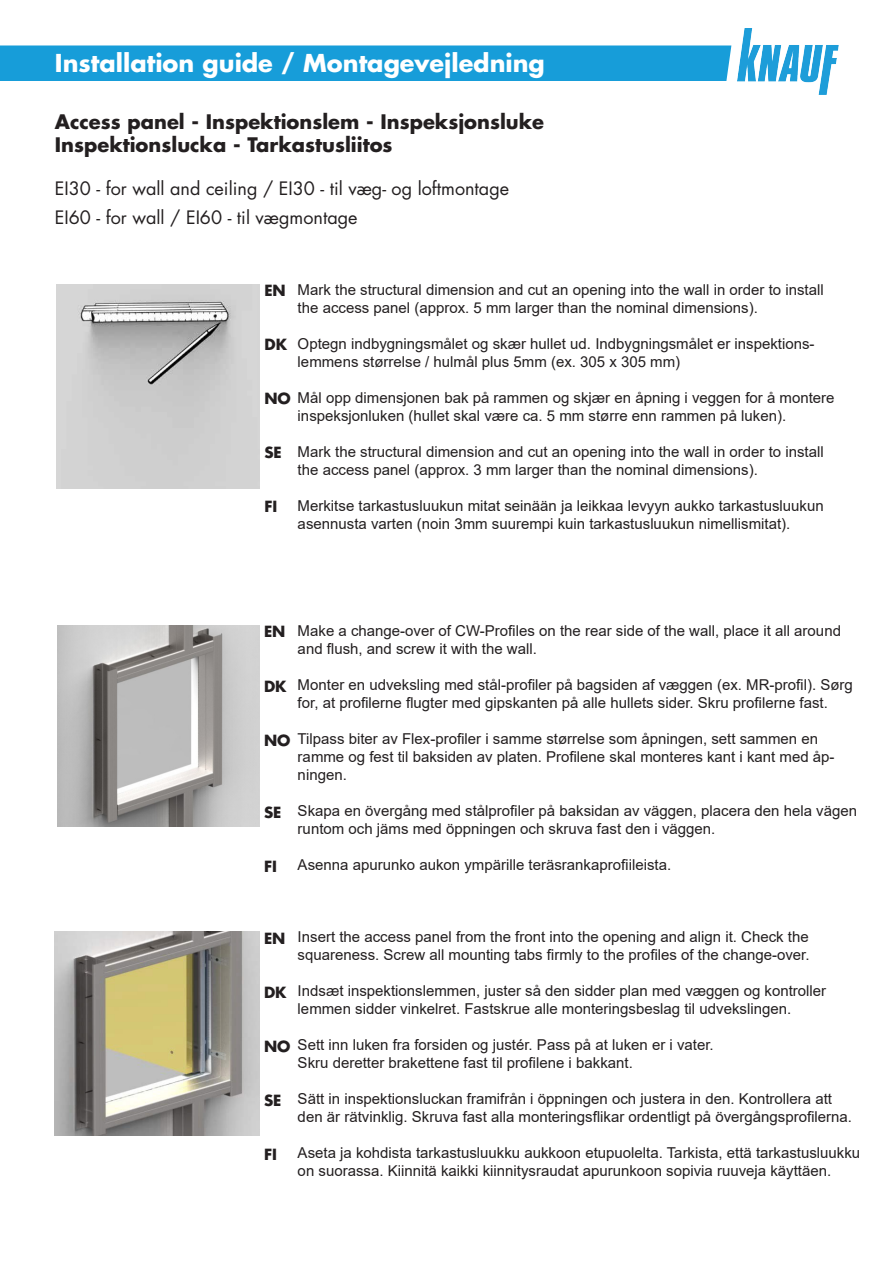
<style>
.page{position:relative;width:893px;height:1263px;background:#fff}
.page>*{position:absolute;margin:0;border:0;box-sizing:border-box;transform-origin:0 0}
.t1{font:700 24px "Futura Std";color:#fff}
.t2{font:700 19.5px "Futura Std";color:#231f20}
.t3{font:18px "Futura Std";color:#231f20}
.t4{font:15px/18px "Arial";color:#231f20}
.t5{font:700 15px "Futura Std";color:#231f20}
.s1{font-family:"Futura Std";font-weight:700}
</style>
<div class="page">
<div style="left:0;top:45px;width:731px;height:36px;background:#179dd9"></div>
<img style="left:737px;top:29px;width:102px;height:66px">
<img style="left:56px;top:285px;width:204px;height:203px">
<img style="left:58px;top:625px;width:201px;height:201px">
<img style="left:55px;top:931px;width:205px;height:205px">
<p class="t1" style="left:55px;top:47px;width:491px">Installation guide / Montagevejledning</p>
<p class="t2" style="left:55px;top:108px;width:491px">Access panel - Inspektionslem - Inspeksjonsluke</p>
<p class="t2" style="left:55px;top:132px;width:339px">Inspektionslucka - Tarkastusliitos</p>
<p class="t3" style="left:55px;top:177px;width:456px">EI30 - for wall and ceiling / EI30 - til væg- og loftmontage</p>
<p class="t3" style="left:55px;top:206px;width:304px">EI60 - for wall / EI60 - til vægmontage</p>
<p class="t4" style="left:298px;top:280px;width:528px">Mark the structural dimension and cut an opening into the wall in order to install the access panel (approx. 5 mm larger than the nominal dimensions).</p>
<p class="t4" style="left:298px;top:334px;width:518px">Optegn indbygningsmålet og skær hullet ud. Indbygningsmålet er inspektions-</p>
<p class="t4" style="left:298px;top:352px;width:384px">lemmens størrelse / hulmål plus 5mm (ex. 305 x 305 mm)</p>
<p class="t4" style="left:264px;top:388px;width:572px"><span class="s1">NO</span> Mål opp dimensjonen bak på rammen og skjær en åpning i veggen for å montere</p>
<p class="t4" style="left:298px;top:406px;width:490px">inspeksjonluken (hullet skal være ca. 5 mm større enn rammen på luken).</p>
<p class="t4" style="left:298px;top:442px;width:528px">Mark the structural dimension and cut an opening into the wall in order to install the access panel (approx. 3 mm larger than the nominal dimensions).</p>
<p class="t4" style="left:298px;top:496px;width:528px">Merkitse tarkastusluukun mitat seinään ja leikkaa levyyn aukko tarkastusluukun asennusta varten (noin 3mm suurempi kuin tarkastusluukun nimellismitat).</p>
<p class="t5" style="left:264px;top:281px;width:23px">EN</p>
<p class="t5" style="left:264px;top:335px;width:24px">DK</p>
<p class="t5" style="left:264px;top:443px;width:19px">SE</p>
<p class="t5" style="left:264px;top:497px;width:14px">FI</p>
<p class="t4" style="left:298px;top:622px;width:545px">Make a change-over of CW-Profiles on the rear side of the wall, place it all around and flush, and screw it with the wall.</p>
<p class="t4" style="left:298px;top:676px;width:557px">Monter en udveksling med stål-profiler på bagsiden af væggen (ex. MR-profil). Sørg for, at profilerne flugter med gipskanten på alle hullets sider. Skru profilerne fast.</p>
<p class="t4" style="left:298px;top:730px;width:538px">Tilpass biter av Flex-profiler i samme størrelse som åpningen, sett sammen en ramme og fest til baksiden av platen. Profilene skal monteres kant i kant med åp-</p>
<p class="t4" style="left:298px;top:766px;width:51px">ningen.</p>
<p class="t4" style="left:298px;top:802px;width:561px">Skapa en övergång med stålprofiler på baksidan av väggen, placera den hela vägen runtom och jäms med öppningen och skruva fast den i väggen.</p>
<p class="t4" style="left:298px;top:856px;width:375px">Asenna apurunko aukon ympärille teräsrankaprofiileista.</p>
<p class="t5" style="left:264px;top:622px;width:23px">EN</p>
<p class="t5" style="left:264px;top:676px;width:24px">DK</p>
<p class="t5" style="left:264px;top:730px;width:28px">NO</p>
<p class="t5" style="left:264px;top:802px;width:19px">SE</p>
<p class="t5" style="left:264px;top:856px;width:14px">FI</p>
<p class="t4" style="left:298px;top:928px;width:513px">Insert the access panel from the front into the opening and align it. Check the squareness. Screw all mounting tabs firmly to the profiles of the change-over.</p>
<p class="t4" style="left:298px;top:982px;width:530px">Indsæt inspektionslemmen, juster så den sidder plan med væggen og kontroller lemmen sidder vinkelret. Fastskrue alle monteringsbeslag til udvekslingen.</p>
<p class="t4" style="left:298px;top:1036px;width:418px">Sett inn luken fra forsiden og justér. Pass på at luken er i vater.</p>
<p class="t4" style="left:298px;top:1054px;width:337px">Skru deretter brakettene fast til profilene i bakkant.</p>
<p class="t4" style="left:298px;top:1090px;width:556px">Sätt in inspektionsluckan framifrån i öppningen och justera in den. Kontrollera att den är rätvinklig. Skruva fast alla monteringsflikar ordentligt på övergångsprofilerna.</p>
<p class="t4" style="left:298px;top:1144px;width:564px">Aseta ja kohdista tarkastusluukku aukkoon etupuolelta. Tarkista, että tarkastusluukku on suorassa. Kiinnitä kaikki kiinnitysraudat apurunkoon sopivia ruuveja käyttäen.</p>
<p class="t5" style="left:264px;top:928px;width:23px">EN</p>
<p class="t5" style="left:264px;top:982px;width:24px">DK</p>
<p class="t5" style="left:264px;top:1036px;width:28px">NO</p>
<p class="t5" style="left:264px;top:1090px;width:19px">SE</p>
<p class="t5" style="left:264px;top:1144px;width:14px">FI</p>
</div>
